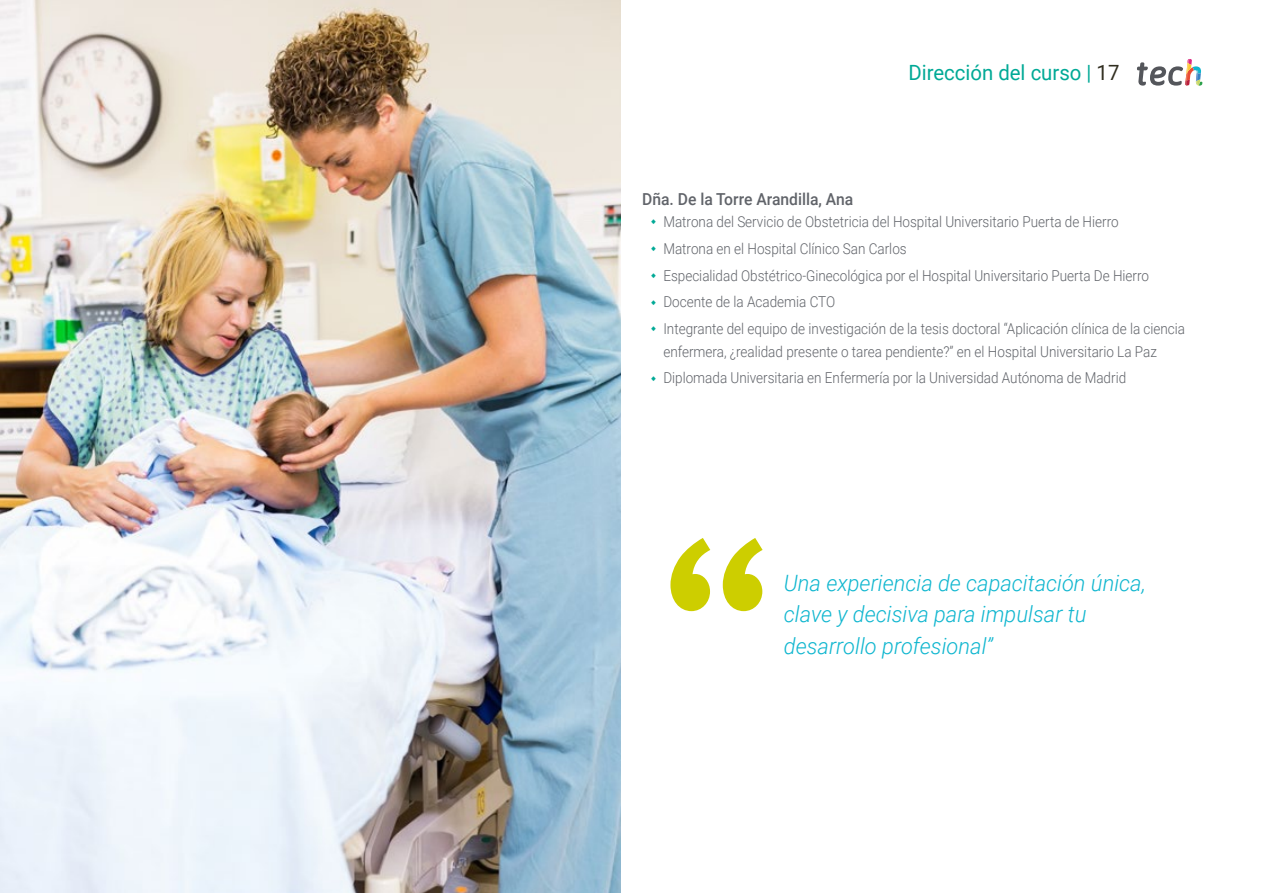
<style>
.page{position:relative;width:1263px;height:893px;background:#fff}
.page>*{position:absolute;margin:0;border:0;box-sizing:border-box;transform-origin:0 0}
.t1{font:italic 300 22.5px/31.5px "Roboto";color:#0fb6cf}
.t2{font:21px "Roboto";color:#00a996}
.t3{font:500 16.5px "Roboto";color:#61646a;scale:.95 1}
.t4{font:300 15px/26.7px "Roboto";color:#61646a;scale:.9 1}
.s1{color:#312e20}
</style>
<div class="page">
<svg style="left:1137px;top:59px;width:65px;height:27px"></svg>
<img style="left:0;top:0;width:621px;height:893px">
<svg style="left:670px;top:538px;width:93px;height:73px"></svg>
<h2 class="t2" style="left:908px;top:57px;width:213px">Dirección del curso | <span class="s1">17</span></h2>
<p class="t3" style="left:642px;top:187px;width:224px">Dña. De la Torre Arandilla, Ana</p>
<p class="t4" style="left:663px;top:208px;width:581px">Matrona del Servicio de Obstetricia del Hospital Universitario Puerta de Hierro<br>Matrona en el Hospital Clínico San Carlos<br>Especialidad Obstétrico-Ginecológica por el Hospital Universitario Puerta De Hierro Docente de la Academia CTO<br>Integrante del equipo de investigación de la tesis doctoral “Aplicación clínica de la ciencia</p>
<p class="t4" style="left:663px;top:337px;width:550px">enfermera, ¿realidad presente o tarea pendiente?” en el Hospital Universitario La Paz<br>Diplomada Universitaria en Enfermería por la Universidad Autónoma de Madrid</p>
<h1 class="t1" style="left:784px;top:566px;width:363px">Una experiencia de capacitación única, clave y decisiva para impulsar tu desarrollo profesional”</h1>
</div>
